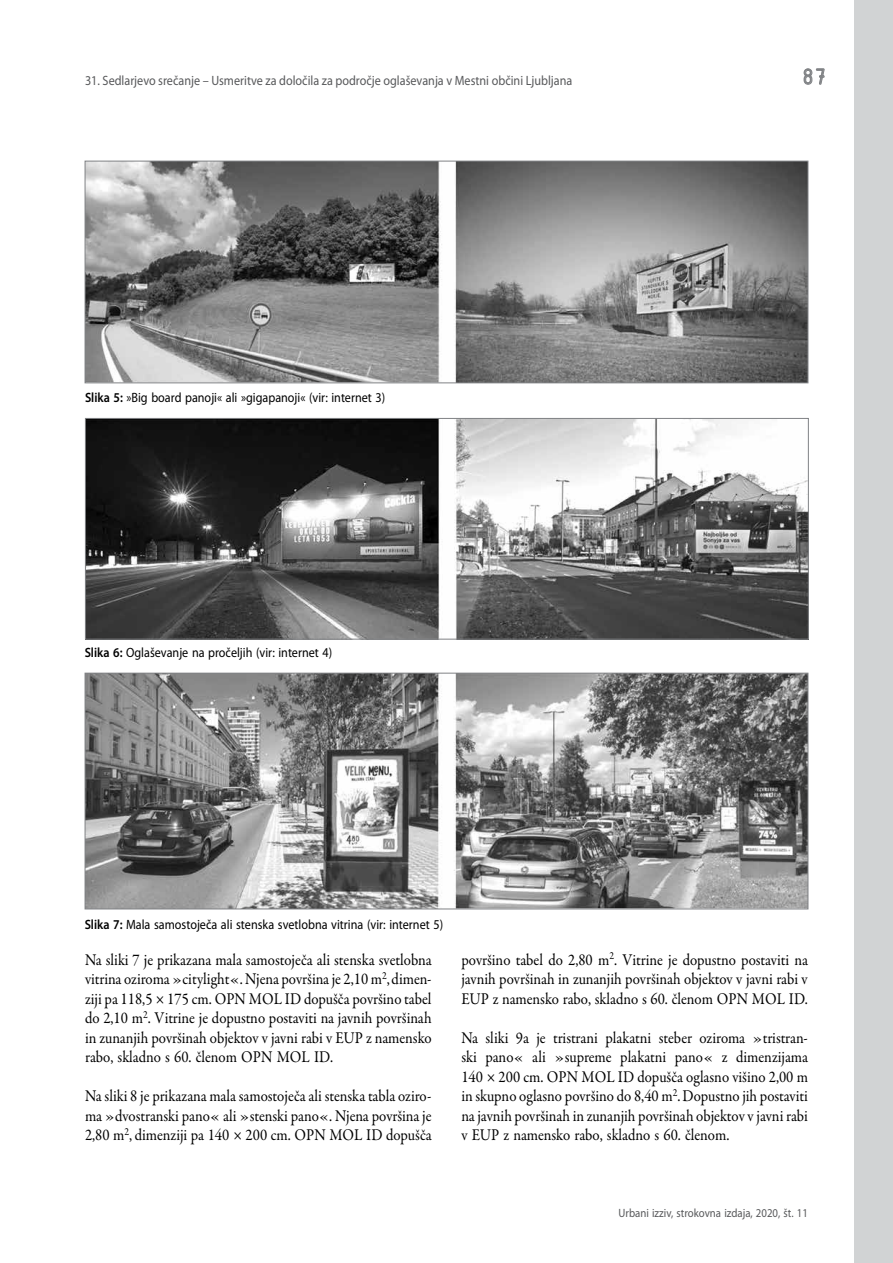
<style>
.page{position:relative;width:893px;height:1263px;background:#fff}
.page>*{position:absolute;margin:0;border:0;box-sizing:border-box;transform-origin:0 0}
.t1{font:24px "ISOCTEUR";color:#808285}
.t2{font:16.5px/19.5px "Garamond Premr Pro";color:#000;text-align:justify;scale:.9 1}
.t3{font:13.5px "Myriad Pro";color:#000;scale:.9 1}
.t4{font:13.5px "Myriad Pro";color:#58595b;scale:.9 1}
.t5{font:12px "Myriad Pro";color:#58595b;scale:.9 1}
.s1{font-weight:600}
.s2{font-style:italic}
</style>
<div class="page">
<svg style="left:803px;top:68px;width:22px;height:17px"></svg>
<img style="left:87px;top:163px;width:719px;height:218px">
<div style="left:85px;top:161px;width:723px;height:222px;border:1px solid #808285"></div>
<img style="left:87px;top:420px;width:720px;height:217px">
<div style="left:85px;top:418px;width:724px;height:221px;border:1px solid #808285"></div>
<img style="left:87px;top:675px;width:719px;height:232px">
<div style="left:85px;top:673px;width:723px;height:236px;border:1px solid #808285"></div>
<div style="left:855px;top:0;width:38px;height:1263px;background:#d1d3d4"></div>
<p class="t4" style="left:85px;top:73px;width:543px">31. Sedlarjevo srečanje – Usmeritve za določila za področje oglaševanja v Mestni občini Ljubljana</p>
<p class="t3" style="left:85px;top:390px;width:335px"><span class="s1">Slika 5:</span> »Big board panoji« ali »gigapanoji« (vir: internet 3)</p>
<p class="t3" style="left:85px;top:645px;width:277px"><span class="s1">Slika 6:</span> Oglaševanje na pročeljih (vir: internet 4)</p>
<p class="t3" style="left:85px;top:917px;width:400px"><span class="s1">Slika 7:</span> Mala samostoječa ali stenska svetlobna vitrina (vir: internet 5)</p>
<h1 class="t1" style="left:799px;top:61px;width:31px">87</h1>
<p class="t2" style="left:85px;top:950px;width:387px">Na sliki 7 je prikazana mala samostoječa ali stenska svetlobna vitrina oziroma »citylight«. Njena površina je 2,10 m<sup>2</sup>,dimen&shy;ziji pa 118,5 <span class="s2">×</span> 175 cm. OPN MOL ID dopušča površino tabel do 2,10 m<sup>2</sup>. Vitrine je dopustno postaviti na javnih površinah in zunanjih površinah objektov v javni rabi v EUP z namensko rabo, skladno s 60. členom OPN MOL ID.</p>
<p class="t2" style="left:85px;top:1086px;width:387px">Na sliki 8 je prikazana mala samostoječa ali stenska tabla oziro&shy;ma »dvostranski pano« ali »stenski pano«. Njena površina je 2,80 m<sup>2</sup>, dimenziji pa 140 <span class="s2">×</span> 200 cm. OPN MOL ID dopušča</p>
<p class="t2" style="left:461px;top:950px;width:387px">površino tabel do 2,80 m<sup>2</sup>. Vitrine je dopustno postaviti na javnih površinah in zunanjih površinah objektov v javni rabi v EUP z namensko rabo, skladno s 60. členom OPN MOL ID.</p>
<p class="t2" style="left:461px;top:1028px;width:387px">Na sliki 9a je tristrani plakatni steber oziroma »tristran&shy;ski pano« ali »supreme plakatni pano« z dimenzijama 140 <span class="s2">×</span> 200 cm. OPN MOL ID dopušča oglasno višino 2,00 m in skupno oglasno površino do 8,40 m<sup>2</sup>.Dopustno jih postaviti na javnih površinah in zunanjih površinah objektov v javni rabi v EUP z namensko rabo, skladno s 60. členom.</p>
<p class="t5" style="left:618px;top:1206px;width:212px">Urbani izziv, strokovna izdaja, 2020, št. 11</p>
</div>
